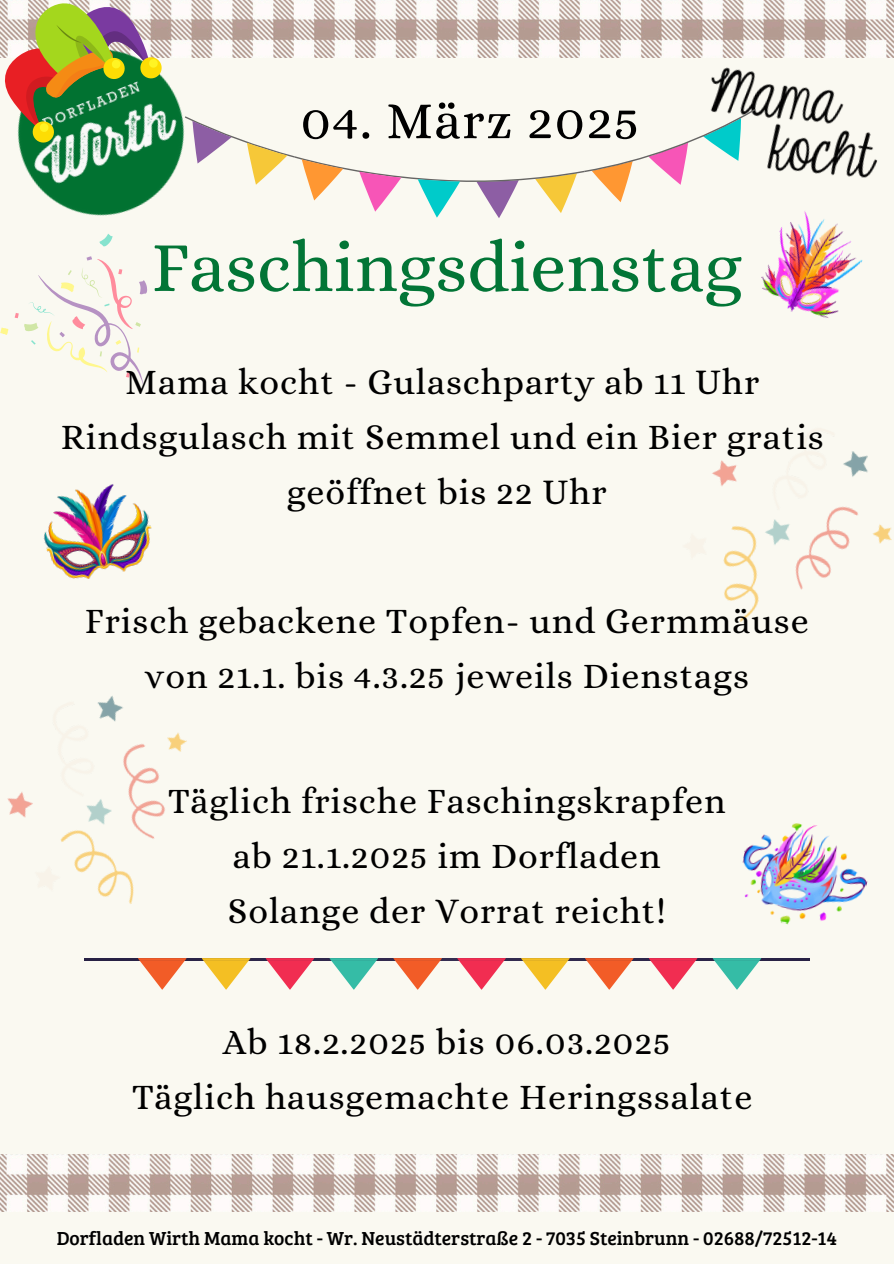
<style>
.page{position:relative;width:894px;height:1264px;background:#fff}
.page>*{position:absolute;margin:0;border:0;box-sizing:border-box;transform-origin:0 0}
.t1{font:71.85px "Alice";color:#027536}
.t2{font:52.8px "Alice";letter-spacing:.025em;color:#000}
.t3{font:36px "Alice";letter-spacing:.025em;color:#000}
.t4{font:19.5px "Bree Serif";color:#000}
</style>
<div class="page">
<div style="left:0;top:0;width:893px;height:1263px;background:#faf9f1"></div>
<img style="left:163px;top:0;width:730px;height:57px">
<img style="left:18px;top:11px;width:214px;height:236px">
<img style="left:654px;top:32px;width:239px;height:146px">
<img style="left:0;top:1154px;width:893px;height:57px">
<svg style="left:185px;top:109px;width:570px;height:109px"></svg>
<img style="left:753px;top:205px;width:110px;height:113px">
<img style="left:712px;top:451px;width:180px;height:171px">
<svg style="left:0;top:327px;width:8px;height:8px"></svg>
<svg style="left:99px;top:233px;width:14px;height:13px"></svg>
<svg style="left:15px;top:256px;width:133px;height:128px"></svg>
<svg style="left:0;top:0;width:163px;height:144px"></svg>
<img style="left:7px;top:696px;width:180px;height:208px">
<hr style="left:85px;top:958px;width:723px;height:2px;background:#fff">
<svg style="left:138px;top:958px;width:48px;height:31px"></svg>
<svg style="left:202px;top:958px;width:48px;height:31px"></svg>
<svg style="left:265px;top:958px;width:49px;height:31px"></svg>
<svg style="left:329px;top:958px;width:49px;height:31px"></svg>
<svg style="left:393px;top:958px;width:49px;height:31px"></svg>
<svg style="left:457px;top:958px;width:48px;height:31px"></svg>
<svg style="left:521px;top:958px;width:48px;height:31px"></svg>
<svg style="left:584px;top:958px;width:49px;height:31px"></svg>
<svg style="left:648px;top:958px;width:49px;height:31px"></svg>
<svg style="left:712px;top:958px;width:49px;height:31px"></svg>
<img style="left:43px;top:484px;width:109px;height:95px">
<img style="left:742px;top:823px;width:126px;height:102px">
<p class="t2" style="left:300px;top:90px;width:340px">04. März 2025</p>
<h3 class="t1" style="left:151px;top:225px;width:592px">Faschingsdienstag</h3>
<p class="t3" style="left:125px;top:361px;width:635px">Mama kocht - Gulaschparty ab 11 Uhr</p>
<p class="t3" style="left:61px;top:416px;width:764px">Rindsgulasch mit Semmel und ein Bier gratis</p>
<h1 class="t3" style="left:287px;top:471px;width:321px">geöffnet bis 22 Uhr</h1>
<p class="t3" style="left:85px;top:600px;width:725px">Frisch gebackene Topfen- und Germmäuse</p>
<h3 class="t3" style="left:145px;top:655px;width:605px">von 21.1. bis 4.3.25 jeweils Dienstags</h3>
<p class="t3" style="left:168px;top:780px;width:559px">Täglich frische Faschingskrapfen</p>
<p class="t3" style="left:233px;top:835px;width:429px">ab 21.1.2025 im Dorfladen</p>
<p class="t3" style="left:228px;top:890px;width:439px">Solange der Vorrat reicht!</p>
<p class="t3" style="left:223px;top:1021px;width:449px">Ab 18.2.2025 bis 06.03.2025</p>
<h2 class="t3" style="left:132px;top:1076px;width:622px">Täglich hausgemachte Heringssalate</h2>
<h3 class="t4" style="left:57px;top:1223px;width:781px">Dorfladen Wirth Mama kocht - Wr. Neustädterstraße 2 - 7035 Steinbrunn - 02688/72512-14</h3>
</div>
